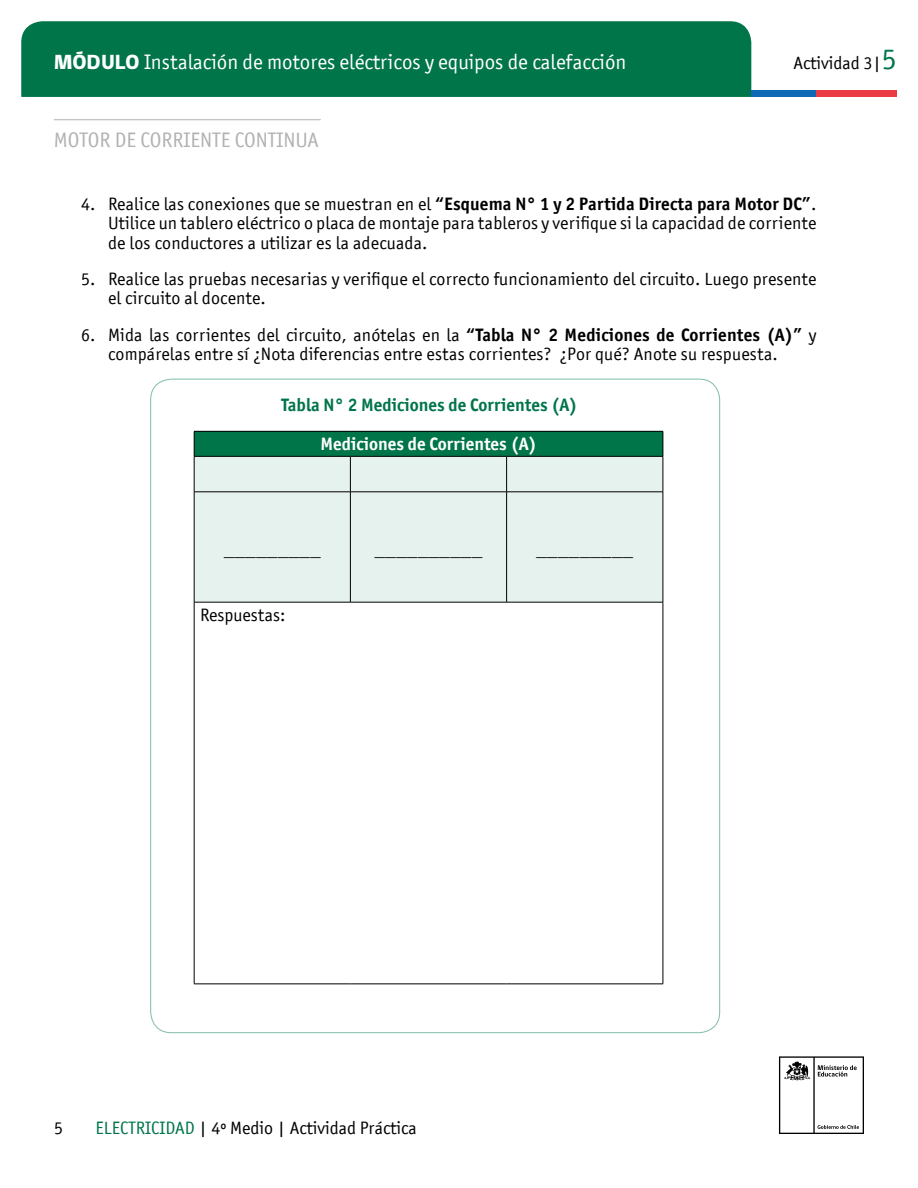
<style>
.page{position:relative;width:918px;height:1188px;background:#fff}
.page>*{position:absolute;margin:0;border:0;box-sizing:border-box;transform-origin:0 0}
.t1{font:21px "Officina San ITC";color:#fff}
.t2{font:21px "Officina San ITC";color:#b3b2b2}
.t3{font:18px/19.4px "Officina San ITC";letter-spacing:.01em;color:#000}
.t4{font:700 18px "Officina San ITC";color:#00754a}
.t5{font:18px "Courier New";color:#000}
.t6{font:700 18px "Officina San ITC";color:#fff}
.s1{font-family:"gob CL";font-weight:800}
.s2{font-size:30px;color:#00754a}
.s3{font-weight:700}
.s4{color:#00754a}
</style>
<div class="page">
<div style="left:21px;top:21px;width:730px;height:76px;background:#00754a"></div>
<div style="left:751px;top:90px;width:65px;height:7px;background:#0f69b4"></div>
<div style="left:816px;top:90px;width:81px;height:7px;background:#eb3c46"></div>
<svg style="left:779px;top:1056px;width:85px;height:78px"></svg>
<hr style="left:54px;top:119px;width:266px;height:1px;background:#b3b2b2">
<div style="left:194px;top:431px;width:469px;height:25px;background:#00754a"></div>
<div style="left:195px;top:457px;width:468px;height:145px;background:#e6f2ee"></div>
<svg style="left:663px;top:432px;width:1px;height:24px"></svg>
<hr style="left:663px;top:602px;width:1px;height:382px;background:#000">
<hr style="left:194px;top:602px;width:1px;height:382px;background:#000">
<hr style="left:194px;top:984px;width:156px;height:1px;background:#000">
<hr style="left:350px;top:984px;width:157px;height:1px;background:#000">
<hr style="left:507px;top:984px;width:156px;height:1px;background:#000">
<svg style="left:194px;top:432px;width:1px;height:24px"></svg>
<hr style="left:194px;top:431px;width:156px;height:1px;background:#000">
<hr style="left:350px;top:431px;width:157px;height:1px;background:#000">
<hr style="left:507px;top:431px;width:156px;height:1px;background:#000">
<hr style="left:194px;top:456px;width:156px;height:1px;background:#000">
<hr style="left:194px;top:457px;width:1px;height:35px;background:#000">
<hr style="left:350px;top:456px;width:157px;height:1px;background:#000">
<hr style="left:350px;top:457px;width:1px;height:35px;background:#000">
<hr style="left:507px;top:456px;width:156px;height:1px;background:#000">
<hr style="left:506px;top:457px;width:1px;height:35px;background:#000">
<hr style="left:663px;top:457px;width:1px;height:35px;background:#000">
<hr style="left:194px;top:492px;width:156px;height:1px;background:#000">
<hr style="left:194px;top:492px;width:1px;height:110px;background:#000">
<hr style="left:194px;top:602px;width:156px;height:1px;background:#000">
<hr style="left:350px;top:602px;width:157px;height:1px;background:#000">
<hr style="left:507px;top:602px;width:156px;height:1px;background:#000">
<hr style="left:350px;top:492px;width:157px;height:1px;background:#000">
<hr style="left:350px;top:492px;width:1px;height:110px;background:#000">
<hr style="left:507px;top:492px;width:156px;height:1px;background:#000">
<hr style="left:506px;top:492px;width:1px;height:110px;background:#000">
<hr style="left:663px;top:492px;width:1px;height:110px;background:#000">
<p class="t1" style="left:54px;top:50px;width:574px"><span class="s1">MÓDULO</span> Instalación de motores eléctricos y equipos de calefacción</p>
<p class="t2" style="left:54px;top:128px;width:267px">MOTOR DE CORRIENTE CONTINUA</p>
<p class="t3" style="left:794px;top:54px;width:105px">Actividad 3|<span class="s2">5</span></p>
<p class="t3" style="left:108px;top:194px;width:710px;text-align:justify;text-indent:-27px">4. Realice las conexiones que se muestran en el <span class="s3">“Esquema N° 1 y 2 Partida Directa para Motor DC”</span>.<br>Utilice un tablero eléctrico o placa de montaje para tableros y verifique si la capacidad de corriente de los conductores a utilizar es la adecuada.</p>
<p class="t3" style="left:108px;top:269px;width:710px;text-indent:-27px">5. Realice las pruebas necesarias y verifique el correcto funcionamiento del circuito. Luego presente el circuito al docente.</p>
<p class="t3" style="left:108px;top:325px;width:710px;text-indent:-27px">6. Mida las corrientes del circuito, anótelas en la <span class="s3">“Tabla N° 2 Mediciones de Corrientes (A)”</span> y compárelas entre sí ¿Nota diferencias entre estas corrientes? ¿Por qué? Anote su respuesta.</p>
<p class="t4" style="left:282px;top:394px;width:297px">Tabla N° 2 Mediciones de Corrientes (A)</p>
<p class="t6" style="left:320px;top:433px;width:218px">Mediciones de Corrientes (A)</p>
<p class="t5" style="left:224px;top:536px;width:99px">_________</p>
<p class="t5" style="left:374px;top:536px;width:109px">__________</p>
<p class="t5" style="left:536px;top:536px;width:99px">_________</p>
<p class="t3" style="left:200px;top:605px;width:87px">Respuestas:</p>
<p class="t3" style="left:54px;top:1118px;width:10px">5</p>
<p class="t3" style="left:95px;top:1118px;width:323px"><span class="s4">ELECTRICIDAD</span> | 4º Medio | Actividad Práctica</p>
</div>
